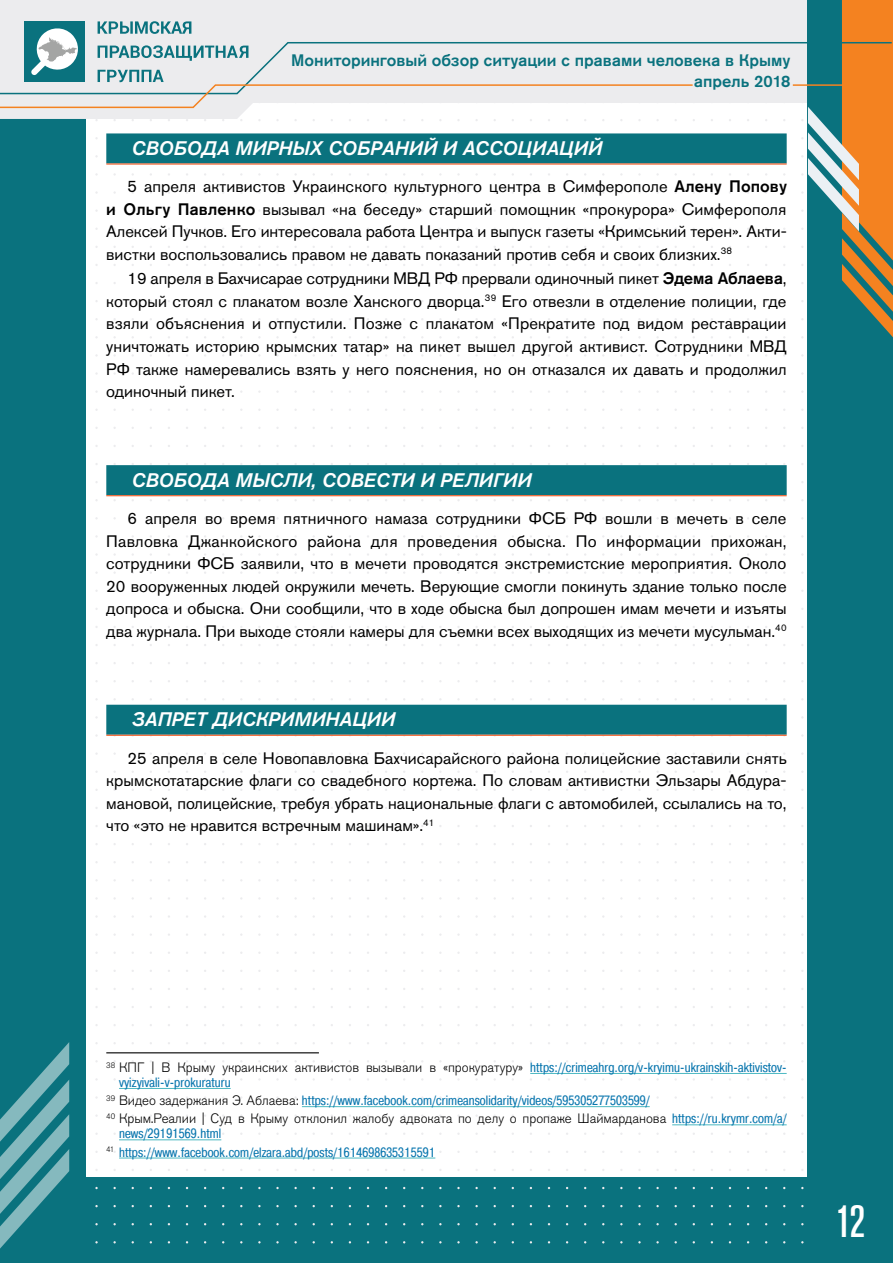
<style>
.page{position:relative;width:893px;height:1263px;background:#fff}
.page>*{position:absolute;margin:0;border:0;box-sizing:border-box;transform-origin:0 0}
.t1{font:500 condensed 45px "Akzidenz Grotesk Pro";color:#fff}
.t2{font:italic 500 19.5px "Akzidenz Grotesk Pro";letter-spacing:.01em;color:#fff}
.t3{font:16.5px/22.5px "Akzidenz Grotesk Pro";color:#000;text-align:justify}
.t4{font:500 16.5px/20.7px "Akzidenz Grotesk Pro";color:#0a727e;text-align:right}
.t5{font:13.5px/15px "Pragmatica Cond C";letter-spacing:.01em;color:#0976ae}
.t6{font:300 13.5px "Akzidenz Grotesk Pro";color:#000}
.s1{font-weight:500}
.s2{font-family:"Akzidenz Grotesk Pro";font-weight:300;color:#000}
.s3{font-family:"Pragmatica Cond C";font-weight:400;color:#0976ae}
</style>
<div class="page">
<div style="left:0;top:1178px;width:893px;height:85px;background:#0a727e"></div>
<div style="left:0;top:0;width:85px;height:1263px;background:#0a727e"></div>
<svg style="left:0;top:0;width:837px;height:119px;fill:#ececee"></svg>
<div style="left:808px;top:1px;width:85px;height:1262px;background:#0a727e"></div>
<svg style="left:837px;top:0;width:56px;height:338px"></svg>
<svg style="left:801px;top:101px;width:58px;height:130px"></svg>
<svg style="left:0;top:1042px;width:69px;height:206px"></svg>
<div style="left:24px;top:21px;width:61px;height:61px;background:#0a727e"></div>
<svg style="left:38px;top:28px;width:39px;height:13px"></svg>
<svg style="left:98px;top:21px;width:20px;height:13px"></svg>
<svg style="left:120px;top:21px;width:13px;height:13px"></svg>
<svg style="left:135px;top:21px;width:24px;height:13px"></svg>
<svg style="left:161px;top:21px;width:10px;height:13px"></svg>
<svg style="left:171px;top:21px;width:20px;height:13px"></svg>
<svg style="left:0;top:41px;width:893px;height:54px;background:#cdd4d0"></svg>
<svg style="left:0;top:83px;width:694px;height:26px"></svg>
<hr style="left:793px;top:84px;width:100px;height:2px;background:#f48220">
<div style="left:106px;top:133px;width:681px;height:30px;background:#0a727e"></div>
<hr style="left:106px;top:163px;width:681px;height:2px;background:#f15a22">
<div style="left:106px;top:465px;width:681px;height:30px;background:#0a727e"></div>
<hr style="left:106px;top:495px;width:681px;height:1px;background:#f15a22">
<div style="left:106px;top:705px;width:681px;height:30px;background:#0a727e"></div>
<hr style="left:106px;top:735px;width:681px;height:1px;background:#f15a22">
<hr style="left:106px;top:1052px;width:213px;height:1px;background:#000">
<hr style="left:530px;top:1073px;width:257px;height:1px;background:#4bb9c2">
<hr style="left:119px;top:1088px;width:112px;height:1px;background:#4bb9c2">
<hr style="left:302px;top:1106px;width:348px;height:1px;background:#4bb9c2">
<hr style="left:672px;top:1124px;width:115px;height:1px;background:#4bb9c2">
<hr style="left:119px;top:1139px;width:102px;height:1px;background:#4bb9c2">
<hr style="left:119px;top:1158px;width:316px;height:1px;background:#4bb9c2">
<p class="t4" style="left:291px;top:49px;width:501px">Мониторинговый обзор ситуации с правами человека в Крыму апрель 2018</p>
<p class="t2" style="left:132px;top:135px;width:472px">СВОБОДА МИРНЫХ СОБРАНИЙ И АССОЦИАЦИЙ</p>
<p class="t3" style="left:106px;top:175px;width:682px;text-indent:21px">5 апреля активистов Украинского культурного центра в Симферополе <span class="s1">Алену Попову и Ольгу Павленко</span> вызывал «на беседу» старший помощник «прокурора» Симферополя Алексей Пучков. Его интересовала работа Центра и выпуск газеты «Кримський терен». Акти&shy;вистки воспользовались правом не давать показаний против себя и своих близких.<sup>38</sup></p>
<p class="t3" style="left:106px;top:267px;width:682px;text-indent:21px">19 апреля в Бахчисарае сотрудники МВД РФ прервали одиночный пикет <span class="s1">Эдема Аблаева</span>, который стоял с плакатом возле Ханского дворца.<sup>39</sup> Его отвезли в отделение полиции, где взяли объяснения и отпустили. Позже с плакатом «Прекратите под видом реставрации уничтожать историю крымских татар» на пикет вышел другой активист. Сотрудники МВД РФ также намеревались взять у него пояснения, но он отказался их давать и продолжил одиночный пикет.</p>
<p class="t2" style="left:132px;top:467px;width:401px">СВОБОДА МЫСЛИ, СОВЕСТИ И РЕЛИГИИ</p>
<p class="t3" style="left:106px;top:507px;width:682px;text-indent:21px">6 апреля во время пятничного намаза сотрудники ФСБ РФ вошли в мечеть в селе Павловка Джанкойского района для проведения обыска. По информации прихожан, сотрудники ФСБ заявили, что в мечети проводятся экстремистские мероприятия. Около 20 вооруженных людей окружили мечеть. Верующие смогли покинуть здание только после допроса и обыска. Они сообщили, что в ходе обыска был допрошен имам мечети и изъяты два журнала. При выходе стояли камеры для съемки всех выходящих из мечети мусульман.<sup>40</sup></p>
<p class="t2" style="left:132px;top:707px;width:265px">ЗАПРЕТ ДИСКРИМИНАЦИИ</p>
<p class="t3" style="left:106px;top:746px;width:682px;text-indent:21px">25 апреля в селе Новопавловка Бахчисарайского района полицейские заставили снять крымскотатарские флаги со свадебного кортежа. По словам активистки Эльзары Абдура&shy;мановой, полицейские, требуя убрать национальные флаги с автомобилей, ссылались на то, что «это не нравится встречным машинам».<sup>41</sup></p>
<p class="t5" style="left:119px;top:1060px;width:669px;text-indent:-13px"><sup>38</sup> <span class="s2">КПГ | В Крыму украинских активистов вызывали в «прокуратуру»</span> https://crimeahrg.org/v-kryimu-ukrainskih-aktivistov&shy;vyizyivali-v-prokuraturu</p>
<p class="t5" style="left:106px;top:1093px;width:545px"><sup>39</sup> <span class="s2">Видео задержания Э. Аблаева:</span> https://www.facebook.com/crimeansolidarity/videos/595305277503599/</p>
<p class="t6" style="left:106px;top:1110px;width:682px"><sup>40</sup> Крым.Реалии | Суд в Крыму отклонил жалобу адвоката по делу о пропаже Шаймарданова <span class="s3">https://ru.krymr.com/a/</span></p>
<p class="t5" style="left:106px;top:1125px;width:331px;line-height:18.1px;text-indent:13px">news/29191569.html<br><sup>41</sup> https://www.facebook.com/elzara.abd/posts/1614698635315591</p>
<h1 class="t1" style="left:835px;top:1192px;width:32px">12</h1>
</div>
